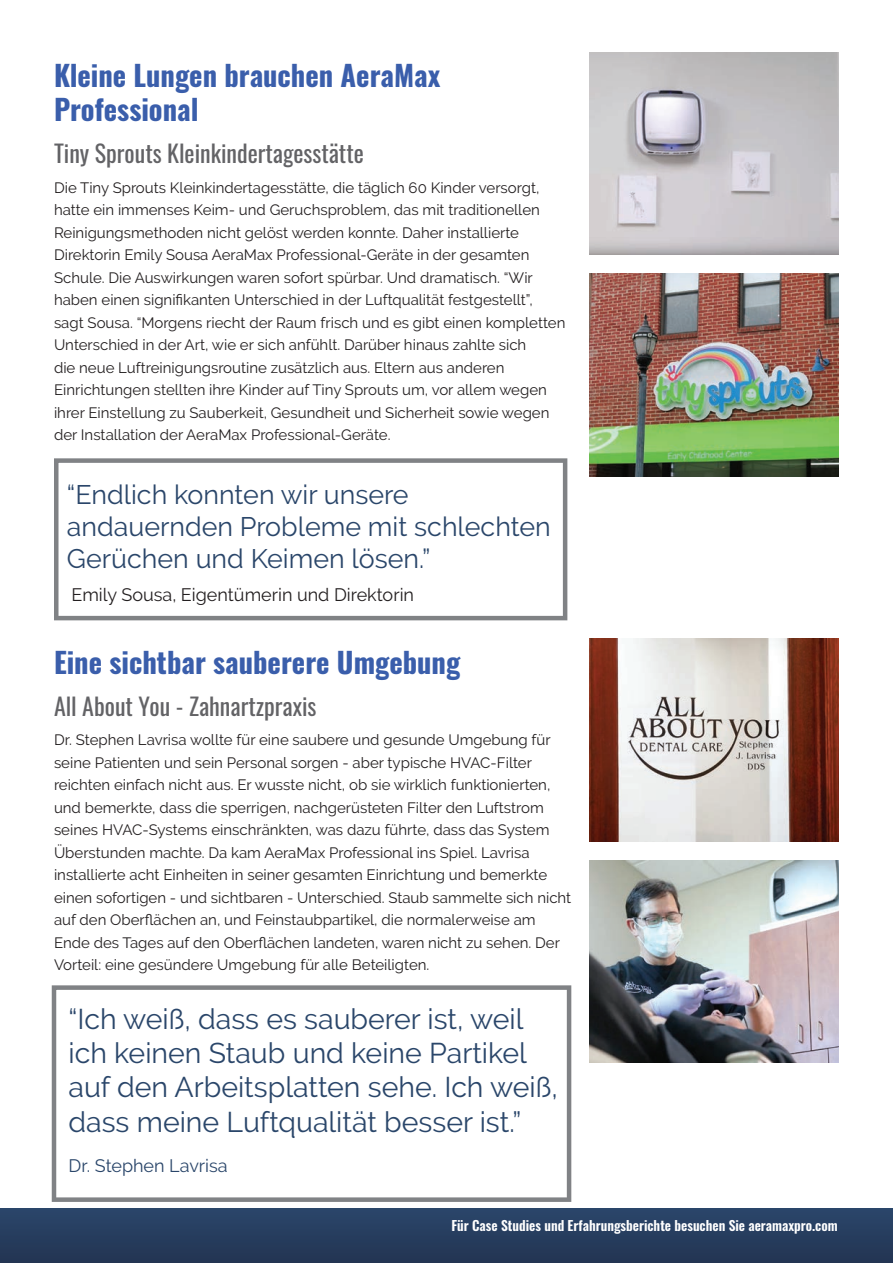
<style>
.page{position:relative;width:893px;height:1263px;background:#fff}
.page>*{position:absolute;margin:0;border:0;box-sizing:border-box;transform-origin:0 0}
.t1{font:28.5px/34.2px "Raleway";color:#2a466a}
.t2{font:700 28.5px/34.2px "Oswald";color:#3a5eab}
.t3{font:26.85px/32.1px "Raleway";color:#2a466a}
.t4{font:24px "Oswald";color:#636366}
.t5{font:18px "Raleway";color:#231f20}
.t6{font:18px "Raleway";color:#2a466a}
.t7{font:15px/22.5px "Raleway";color:#231f20}
.t8{font:600 13.5px "Oswald";color:#fff}
</style>
<div class="page">
<div style="left:0;top:1209px;width:893px;height:54px;background:#263c5d"></div>
<img style="left:589px;top:53px;width:250px;height:202px">
<img style="left:589px;top:639px;width:250px;height:202px">
<img style="left:589px;top:274px;width:250px;height:202px">
<img style="left:589px;top:860px;width:250px;height:202px">
<svg style="left:54px;top:458px;width:513px;height:162px"></svg>
<svg style="left:52px;top:985px;width:519px;height:217px"></svg>
<h1 class="t2" style="left:54px;top:55px;width:388px">Kleine Lungen brauchen AeraMax<br>Professional</h1>
<h3 class="t4" style="left:54px;top:132px;width:311px">Tiny Sprouts Kleinkindertagesstätte</h3>
<p class="t7" style="left:54px;top:176px;width:513px">Die Tiny Sprouts Kleinkindertagesstätte, die täglich 60 Kinder versorgt, hatte ein immenses Keim- und Geruchsproblem, das mit traditionellen Reinigungsmethoden nicht gelöst werden konnte. Daher installierte Direktorin Emily Sousa AeraMax Professional-Geräte in der gesamten Schule. Die Auswirkungen waren sofort spürbar. Und dramatisch. “Wir haben einen signifikanten Unterschied in der Luftqualität festgestellt”, sagt Sousa. “Morgens riecht der Raum frisch und es gibt einen kompletten Unterschied in der Art, wie er sich anfühlt. Darüber hinaus zahlte sich<br>die neue Luftreinigungsroutine zusätzlich aus. Eltern aus anderen Einrichtungen stellten ihre Kinder auf Tiny Sprouts um, vor allem wegen ihrer Einstellung zu Sauberkeit, Gesundheit und Sicherheit sowie wegen der Installation der AeraMax Professional-Geräte.</p>
<h2 class="t3" style="left:67px;top:478px;width:485px">“Endlich konnten wir unsere andauernden Probleme mit schlechten<br>Gerüchen und Keimen lösen.”</h2>
<p class="t5" style="left:72px;top:584px;width:344px">Emily Sousa, Eigentümerin und Direktorin</p>
<h1 class="t2" style="left:54px;top:642px;width:408px">Eine sichtbar sauberere Umgebung</h1>
<h3 class="t4" style="left:54px;top:685px;width:264px">All About You - Zahnartzpraxis</h3>
<p class="t7" style="left:54px;top:729px;width:519px">Dr. Stephen Lavrisa wollte für eine saubere und gesunde Umgebung für seine Patienten und sein Personal sorgen - aber typische HVAC-Filter reichten einfach nicht aus. Er wusste nicht, ob sie wirklich funktionierten, und bemerkte, dass die sperrigen, nachgerüsteten Filter den Luftstrom seines HVAC-Systems einschränkten, was dazu führte, dass das System Überstunden machte. Da kam AeraMax Professional ins Spiel. Lavrisa installierte acht Einheiten in seiner gesamten Einrichtung und bemerkte einen sofortigen - und sichtbaren - Unterschied. Staub sammelte sich nicht auf den Oberflächen an, und Feinstaubpartikel, die normalerweise am Ende des Tages auf den Oberflächen landeten, waren nicht zu sehen. Der Vorteil: eine gesündere Umgebung für alle Beteiligten.</p>
<h1 class="t1" style="left:69px;top:1002px;width:491px">“Ich weiß, dass es sauberer ist, weil ich keinen Staub und keine Partikel auf den Arbeitsplatten sehe. Ich weiß, dass meine Luftqualität besser ist.”</h1>
<p class="t6" style="left:69px;top:1155px;width:161px">Dr. Stephen Lavrisa</p>
<p class="t8" style="left:451px;top:1213px;width:388px">Für Case Studies und Erfahrungsberichte besuchen Sie aeramaxpro.com</p>
</div>
